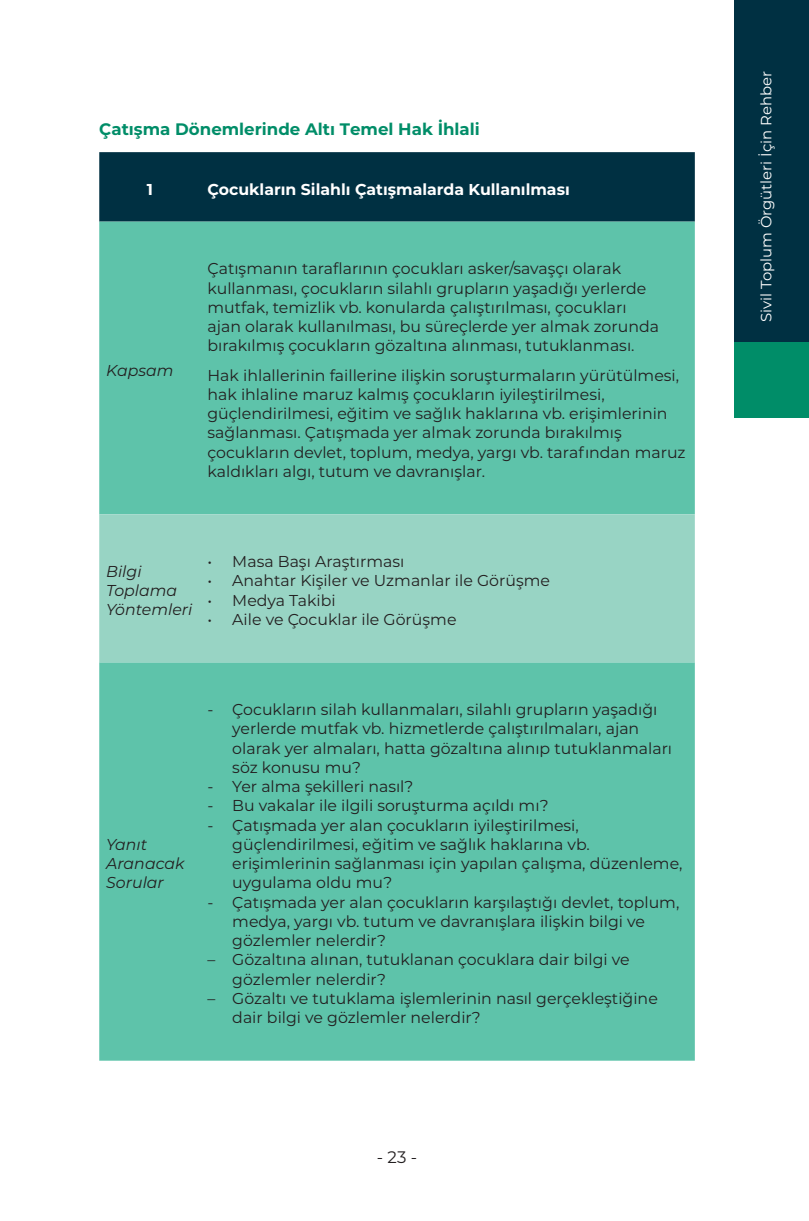
<style>
.page{position:relative;width:809px;height:1221px;background:#fff}
.page>*{position:absolute;margin:0;border:0;box-sizing:border-box;transform-origin:0 0}
.t1{font:700 16.62px "Montserrat";color:#008d68}
.t2{font:16.62px "Montserrat";color:#231f20}
.t3{font:15.75px/19.2px "Montserrat";color:#231f20}
.t4{font:italic 15.75px/19.2px "Montserrat";color:#231f20}
.t5{font:700 15.75px "Montserrat";color:#fff}
.t6{font:14.88px "Montserrat";color:#fff}
</style>
<div class="page">
<div style="left:734px;top:0;width:75px;height:342px;background:#003042"></div>
<div style="left:734px;top:342px;width:75px;height:75px;background:#008d68"></div>
<div style="left:99px;top:152px;width:595px;height:70px;background:#003042"></div>
<div style="left:99px;top:222px;width:595px;height:838px;background:#5ec3aa"></div>
<div style="left:99px;top:514px;width:595px;height:148px;background:#98d4c4"></div>
<p class="t1" style="left:99px;top:117px;width:382px">Çatışma Dönemlerinde Altı Temel Hak İhlali</p>
<p class="t5" style="left:147px;top:177px;width:8px">1</p>
<p class="t5" style="left:207px;top:177px;width:364px">Çocukların Silahlı Çatışmalarda Kullanılması</p>
<p class="t4" style="left:106px;top:360px;width:69px">Kapsam</p>
<p class="t3" style="left:207px;top:258px;width:453px">Çatışmanın taraflarının çocukları asker/savaşçı olarak kullanması, çocukların silahlı grupların yaşadığı yerlerde mutfak, temizlik vb. konularda çalıştırılması, çocukları ajan olarak kullanılması, bu süreçlerde yer almak zorunda bırakılmış çocukların gözaltına alınması, tutuklanması.</p>
<p class="t3" style="left:207px;top:365px;width:479px">Hak ihlallerinin faillerine ilişkin soruşturmaların yürütülmesi, hak ihlaline maruz kalmış çocukların iyileştirilmesi, güçlendirilmesi, eğitim ve sağlık haklarına vb. erişimlerinin sağlanması. Çatışmada yer almak zorunda bırakılmış çocukların devlet, toplum, medya, yargı vb. tarafından maruz kaldıkları algı, tutum ve davranışlar.</p>
<p class="t4" style="left:106px;top:561px;width:88px">Bilgi<br>Toplama<br>Yöntemleri</p>
<p class="t3" style="left:207px;top:551px;width:198px">• Masa Başı Araştırması</p>
<p class="t3" style="left:207px;top:570px;width:344px">• Anahtar Kişiler ve Uzmanlar ile Görüşme</p>
<p class="t3" style="left:207px;top:589px;width:130px">• Medya Takibi</p>
<p class="t3" style="left:207px;top:609px;width:250px">• Aile ve Çocuklar ile Görüşme</p>
<p class="t4" style="left:106px;top:834px;width:80px">Yanıt<br>Aranacak<br>Sorular</p>
<p class="t3" style="left:232px;top:699px;width:441px;text-indent:-25px">- Çocukların silah kullanmaları, silahlı grupların yaşadığı yerlerde mutfak vb. hizmetlerde çalıştırılmaları, ajan olarak yer almaları, hatta gözaltına alınıp tutuklanmaları söz konusu mu?</p>
<p class="t3" style="left:207px;top:776px;width:207px">- Yer alma şekilleri nasıl?</p>
<p class="t3" style="left:207px;top:795px;width:343px">- Bu vakalar ile ilgili soruşturma açıldı mı?</p>
<p class="t3" style="left:232px;top:814px;width:451px;text-indent:-25px">- Çatışmada yer alan çocukların iyileştirilmesi, güçlendirilmesi, eğitim ve sağlık haklarına vb. erişimlerinin sağlanması için yapılan çalışma, düzenleme, uygulama oldu mu?</p>
<p class="t3" style="left:232px;top:891px;width:448px;text-indent:-25px">- Çatışmada yer alan çocukların karşılaştığı devlet, toplum, medya, yargı vb. tutum ve davranışlara ilişkin bilgi ve gözlemler nelerdir?</p>
<p class="t3" style="left:232px;top:949px;width:399px;text-indent:-25px">– Gözaltına alınan, tutuklanan çocuklara dair bilgi ve gözlemler nelerdir?</p>
<p class="t3" style="left:232px;top:988px;width:427px;text-indent:-25px">– Gözaltı ve tutuklama işlemlerinin nasıl gerçekleştiğine dair bilgi ve gözlemler nelerdir?</p>
<p class="t2" style="left:377px;top:1145px;width:42px">- 23 -</p>
<p class="t6" style="left:756px;top:322px;width:252px;rotate:-90deg">Sivil Toplum Örgütleri İçin Rehber</p>
</div>
